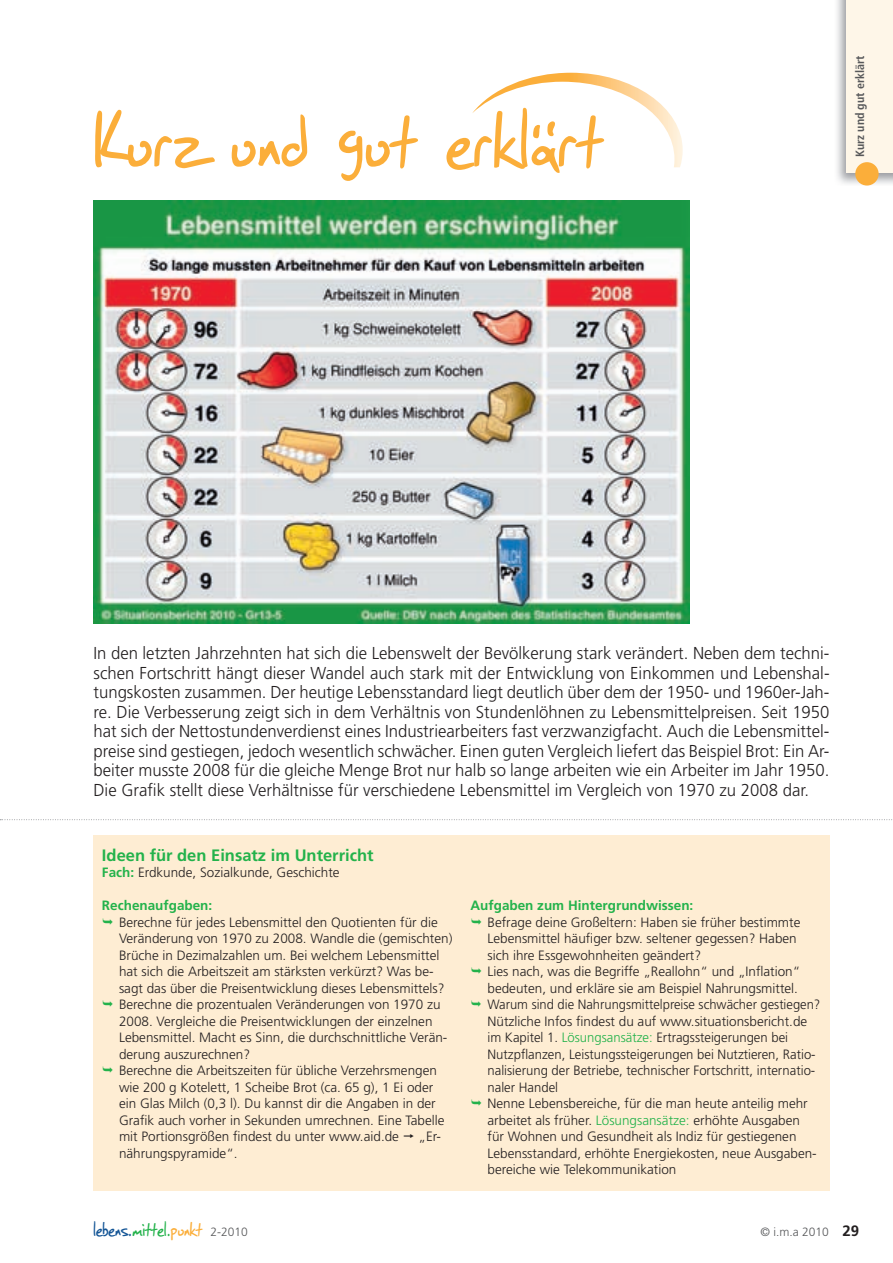
<style>
.page{position:relative;width:893px;height:1263px;background:#fff}
.page>*{position:absolute;margin:0;border:0;box-sizing:border-box;transform-origin:0 0}
.t1{font:90px "SF Grunge Sans";letter-spacing:.02em;color:#fbae3a}
.t2{font:22.5px "SF Grunge Sans";letter-spacing:.01em;color:#145596}
.t3{font:300 17.25px/19.5px "Frutiger";color:#231f20;text-align:justify}
.t4{font:700 16.5px "Frutiger";color:#23b24b}
.t5{font:300 13.5px/16.5px "Frutiger";color:#231f20}
.t6{font:700 13.5px "Frutiger";color:#23b24b}
.t7{font:700 condensed 12px "Frutiger";color:#57585a}
.t8{font:300 12px "Frutiger";color:#57585a}
.s1{font-weight:700;color:#23b24b}
.s2{color:#23b24b}
.s3{color:#fbae3a}
.s4{font-family:"Frutiger";font-weight:300;font-size:12px;color:#57585a}
.s5{font-weight:700;font-size:15px;color:#231f20}
</style>
<div class="page">
<img style="left:93px;top:200px;width:596px;height:423px">
<div style="left:93px;top:835px;width:736px;height:355px;background:#feedd3"></div>
<svg style="left:0;top:819px;width:892px;height:1px"></svg>
<svg style="left:472px;top:73px;width:210px;height:94px"></svg>
<img style="left:837px;top:0;width:55px;height:186px">
<div style="left:846px;top:0;width:46px;height:173px;background:#fef6e8"></div>
<div style="left:855px;top:162px;width:23px;height:23px;background:#fbae3a;border-radius:50%"></div>
<h1 class="t1" style="left:93px;top:82px;width:509px">Kurz und gut erklärt</h1>
<p class="t7" style="left:852px;top:157px;width:102px;rotate:-90deg">Kurz und gut erklärt</p>
<p class="t3" style="left:93px;top:644px;width:737px">In den letzten Jahrzehnten hat sich die Lebenswelt der Bevölkerung stark verändert. Neben dem techni&shy;schen Fortschritt hängt dieser Wandel auch stark mit der Entwicklung von Einkommen und Lebenshal&shy;tungskosten zusammen. Der heutige Lebensstandard liegt deutlich über dem der 1950- und 1960er-Jah&shy;re. Die Verbesserung zeigt sich in dem Verhältnis von Stundenlöhnen zu Lebensmittelpreisen. Seit 1950 hat sich der Nettostundenverdienst eines Industriearbeiters fast verzwanzigfacht. Auch die Lebensmittel&shy;preise sind gestiegen, jedoch wesentlich schwächer. Einen guten Vergleich liefert das Beispiel Brot: Ein Ar&shy;beiter musste 2008 für die gleiche Menge Brot nur halb so lange arbeiten wie ein Arbeiter im Jahr 1950.<br>Die Grafik stellt diese Verhältnisse für verschiedene Lebensmittel im Vergleich von 1970 zu 2008 dar.</p>
<p class="t4" style="left:102px;top:845px;width:273px">Ideen für den Einsatz im Unterricht</p>
<p class="t5" style="left:102px;top:864px;width:239px"><span class="s1">Fach:</span> Erdkunde, Sozialkunde, Geschichte</p>
<p class="t6" style="left:102px;top:897px;width:112px">Rechenaufgaben:</p>
<p class="t5" style="left:119px;top:913px;width:335px">Berechne für jedes Lebensmittel den Quotienten für die Veränderung von 1970 zu 2008. Wandle die (gemischten)<br>Brüche in Dezimalzahlen um. Bei welchem Lebensmittel hat sich die Arbeitszeit am stärksten verkürzt? Was be&shy;sagt das über die Preisentwicklung dieses Lebensmittels?<br>Berechne die prozentualen Veränderungen von 1970 zu 2008. Vergleiche die Preisentwicklungen der einzelnen Lebensmittel. Macht es Sinn, die durchschnittliche Verän&shy;derung auszurechnen?<br>Berechne die Arbeitszeiten für übliche Verzehrsmengen wie 200 g Kotelett, 1 Scheibe Brot (ca. 65 g), 1 Ei oder ein Glas Milch (0,3 l). Du kannst dir die Angaben in der Grafik auch vorher in Sekunden umrechnen. Eine Tabelle mit Portionsgrößen findest du unter www.aid.de</p>
<p class="t5" style="left:418px;top:1128px;width:24px">„Er-</p>
<p class="t5" style="left:119px;top:1144px;width:120px">nährungspyramide“.</p>
<p class="t6" style="left:470px;top:897px;width:224px">Aufgaben zum Hintergrundwissen:</p>
<p class="t5" style="left:487px;top:913px;width:334px">Befrage deine Großeltern: Haben sie früher bestimmte Lebensmittel häufiger bzw. seltener gegessen? Haben sich ihre Essgewohnheiten geändert?<br>Lies nach, was die Begriffe „Reallohn“ und „Inflation“ bedeuten, und erkläre sie am Beispiel Nahrungsmittel.<br>Warum sind die Nahrungsmittelpreise schwächer gestiegen?<br>Nützliche Infos findest du auf www.situationsbericht.de im Kapitel 1. <span class="s2">Lösungsansätze:</span> Ertragssteigerungen bei Nutzpflanzen, Leistungssteigerungen bei Nutztieren, Ratio&shy;nalisierung der Betriebe, technischer Fortschritt, internatio&shy;naler Handel<br>Nenne Lebensbereiche, für die man heute anteilig mehr arbeitet als früher. <span class="s2">Lösungsansätze:</span> erhöhte Ausgaben<br>für Wohnen und Gesundheit als Indiz für gestiegenen Lebensstandard, erhöhte Energiekosten, neue Ausgaben&shy;bereiche wie Telekommunikation</p>
<h2 class="t2" style="left:93px;top:1214px;width:156px">lebens.<span class="s2">mittel.</span><span class="s3">punkt</span> <span class="s4">2-2010</span></h2>
<p class="t8" style="left:760px;top:1225px;width:100px">© i.m.a 2010 <span class="s5">29</span></p>
</div>
